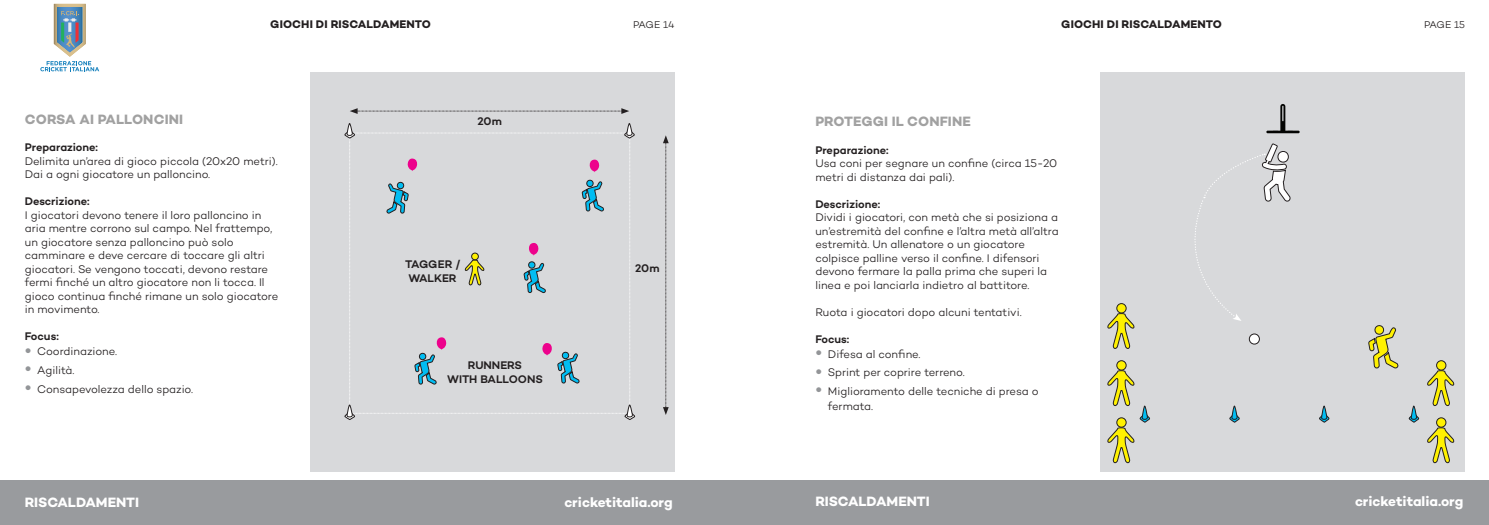
<style>
.page{position:relative;width:1489px;height:525px;background:#fff}
.page>*{position:absolute;margin:0;border:0;box-sizing:border-box;transform-origin:0 0}
.t1{font:700 13.75px "Campton";letter-spacing:-.005em;color:#fff}
.t2{font:700 13.75px "Campton";letter-spacing:.01em;color:#a1a1a1}
.t3{font:300 11.25px/13.5px "Campton";letter-spacing:-.005em;color:#231f20}
.t4{font:600 11.25px/13.5px "Campton";color:#231f20;text-align:center}
.t5{font:700 11.25px "Campton";letter-spacing:.01em;color:#231f20}
.t6{font:300 10px "Campton";letter-spacing:-.03em;color:#231f20}
.s1{font-size:21.25px;color:#939598}
</style>
<div class="page">
<div style="left:0;top:479px;width:1488px;height:45px;background:#999b9e"></div>
<div style="left:310px;top:72px;width:364px;height:399px;background:#d8d9db"></div>
<div style="left:1100px;top:72px;width:364px;height:399px;background:#d8d9db"></div>
<svg style="left:40px;top:4px;width:59px;height:67px"></svg>
<svg style="left:1266px;top:104px;width:33px;height:29px"></svg>
<svg style="left:1229px;top:405px;width:10px;height:17px"></svg>
<svg style="left:1408px;top:405px;width:10px;height:17px"></svg>
<svg style="left:1319px;top:405px;width:9px;height:17px"></svg>
<div style="left:1116px;top:360px;width:10px;height:10px;background:#fff101;border-radius:50%"></div>
<div style="left:1116px;top:360px;width:10px;height:10px;border:1px solid #231f20;border-radius:50%"></div>
<svg style="left:1107px;top:370px;width:42px;height:93px"></svg>
<div style="left:1116px;top:303px;width:10px;height:10px;background:#fff101;border-radius:50%"></div>
<div style="left:1116px;top:303px;width:10px;height:10px;border:1px solid #231f20;border-radius:50%"></div>
<svg style="left:1107px;top:313px;width:28px;height:36px"></svg>
<svg style="left:1436px;top:417px;width:9px;height:10px"></svg>
<div style="left:1435px;top:417px;width:10px;height:10px;border:1px solid #231f20;border-radius:50%"></div>
<svg style="left:1427px;top:427px;width:27px;height:36px"></svg>
<svg style="left:1436px;top:360px;width:9px;height:10px"></svg>
<div style="left:1435px;top:360px;width:10px;height:10px;border:1px solid #231f20;border-radius:50%"></div>
<svg style="left:1427px;top:370px;width:27px;height:36px"></svg>
<svg style="left:1368px;top:325px;width:30px;height:43px"></svg>
<svg style="left:1249px;top:334px;width:10px;height:10px"></svg>
<div style="left:1248px;top:333px;width:11px;height:11px;border:1px solid #231f20;border-radius:50%"></div>
<svg style="left:1194px;top:143px;width:96px;height:178px"></svg>
<svg style="left:344px;top:123px;width:291px;height:297px"></svg>
<svg style="left:350px;top:108px;width:279px;height:6px"></svg>
<svg style="left:663px;top:135px;width:5px;height:280px"></svg>
<p class="t5" style="left:270px;top:17px;width:162px">GIOCHI DI RISCALDAMENTO</p>
<p class="t6" style="left:633px;top:19px;width:43px">PAGE 14</p>
<p class="t5" style="left:1061px;top:17px;width:162px">GIOCHI DI RISCALDAMENTO</p>
<p class="t6" style="left:1423px;top:19px;width:42px">PAGE 15</p>
<p class="t2" style="left:25px;top:111px;width:160px">CORSA AI PALLONCINI</p>
<p class="t4" style="left:25px;top:140px;width:75px">Preparazione:</p>
<p class="t3" style="left:25px;top:154px;width:254px">Delimita un’area di gioco piccola (20x20 metri).<br>Dai a ogni giocatore un palloncino.</p>
<p class="t4" style="left:25px;top:194px;width:66px">Descrizione:</p>
<p class="t3" style="left:25px;top:208px;width:255px">I giocatori devono tenere il loro palloncino in aria mentre corrono sul campo. Nel frattempo, un giocatore senza palloncino può solo camminare e deve cercare di toccare gli altri giocatori. Se vengono toccati, devono restare fermi finché un altro giocatore non li tocca. Il gioco continua finché rimane un solo giocatore in movimento.</p>
<p class="t4" style="left:25px;top:329px;width:35px">Focus:</p>
<p class="t3" style="left:25px;top:344px;width:94px"><span class="s1">•</span> Coordinazione.</p>
<p class="t3" style="left:25px;top:363px;width:51px"><span class="s1">•</span> Agilità.</p>
<p class="t3" style="left:25px;top:381px;width:170px"><span class="s1">•</span> Consapevolezza dello spazio.</p>
<p class="t4" style="left:477px;top:114px;width:26px">20m</p>
<p class="t4" style="left:405px;top:257px;width:56px">TAGGER /</p>
<p class="t4" style="left:635px;top:261px;width:26px">20m</p>
<p class="t4" style="left:408px;top:270px;width:50px">WALKER</p>
<p class="t4" style="left:447px;top:358px;width:97px">RUNNERS<br>WITH BALLOONS</p>
<p class="t2" style="left:815px;top:113px;width:157px">PROTEGGI IL CONFINE</p>
<p class="t4" style="left:815px;top:142px;width:75px">Preparazione:</p>
<p class="t3" style="left:815px;top:156px;width:243px">Usa coni per segnare un confine (circa 15-20 metri di distanza dai pali).</p>
<p class="t4" style="left:815px;top:196px;width:66px">Descrizione:</p>
<p class="t3" style="left:815px;top:210px;width:245px">Dividi i giocatori, con metà che si posiziona a un’estremità del confine e l’altra metà all’altra estremità. Un allenatore o un giocatore colpisce palline verso il confine. I difensori devono fermare la palla prima che superi la linea e poi lanciarla indietro al battitore.</p>
<p class="t3" style="left:815px;top:305px;width:208px">Ruota i giocatori dopo alcuni tentativi.</p>
<p class="t4" style="left:815px;top:331px;width:35px">Focus:</p>
<p class="t3" style="left:815px;top:347px;width:107px"><span class="s1">•</span> Difesa al confine.</p>
<p class="t3" style="left:815px;top:365px;width:151px"><span class="s1">•</span> Sprint per coprire terreno.</p>
<p class="t3" style="left:827px;top:383px;width:212px;line-height:15px;text-indent:-12px"><span class="s1">•</span> Miglioramento delle tecniche di presa o fermata.</p>
<p class="t1" style="left:25px;top:493px;width:116px">RISCALDAMENTI</p>
<p class="t1" style="left:564px;top:493px;width:110px">cricketitalia.org</p>
<p class="t1" style="left:815px;top:492px;width:116px">RISCALDAMENTI</p>
<p class="t1" style="left:1354px;top:492px;width:110px">cricketitalia.org</p>
</div>
